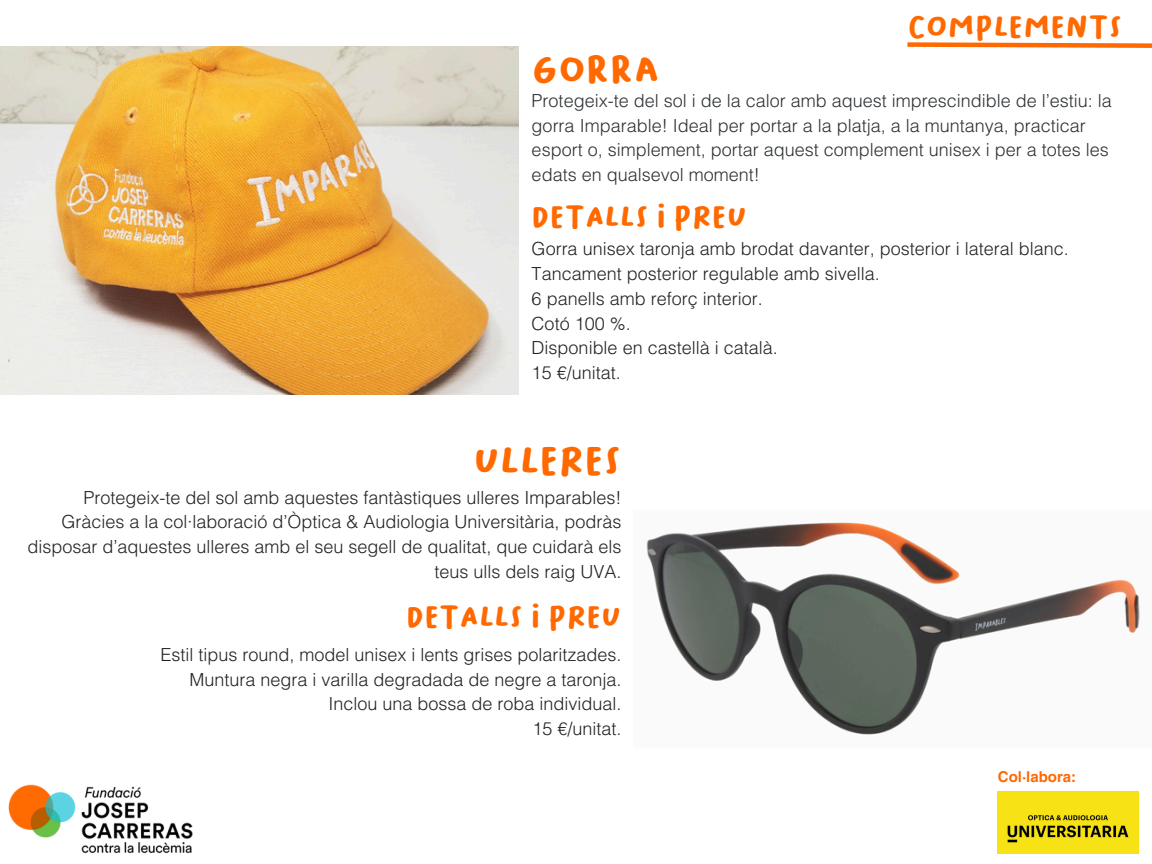
<style>
.page{position:relative;width:1152px;height:864px;background:#fff}
.page>*{position:absolute;margin:0;border:0;box-sizing:border-box;transform-origin:0 0}
.t1{font:39px "Bakso Sapi";color:#ff6900}
.t2{font:30px "Bakso Sapi";color:#ff6900}
.t3{font:300 18px/24.8px "Helvetica LT Std";color:#222;text-align:right}
.t4{font:300 18px/24.8px "Helvetica LT Std";color:#2d3134}
.t5{font:700 15px "Helvetica LT Std";color:#ff6900}
</style>
<div class="page">
<img style="left:0;top:46px;width:519px;height:349px">
<img style="left:8px;top:784px;width:185px;height:70px">
<img style="left:646px;top:522px;width:494px;height:276px">
<svg style="left:907px;top:42px;width:245px;height:6px"></svg>
<img style="left:998px;top:791px;width:140px;height:62px">
<h2 class="t1" style="left:532px;top:46px;width:129px">Gorra</h2>
<p class="t2" style="left:907px;top:9px;width:217px">COMPLEMENTS</p>
<h4 class="t4" style="left:532px;top:91px;width:582px">Protegeix-te del sol i de la calor amb aquest imprescindible de l’estiu: la gorra Imparable! Ideal per portar a la platja, a la muntanya, practicar esport o, simplement, portar aquest complement unisex i per a totes les edats en qualsevol moment!</h4>
<h4 class="t2" style="left:532px;top:198px;width:217px">DETALLS I PREU</h4>
<h3 class="t3" style="left:532px;top:239px;width:539px;text-align:left">Gorra unisex taronja amb brodat davanter, posterior i lateral blanc.<br>Tancament posterior regulable amb sivella.<br>6 panells amb reforç interior.<br>Cotó 100 %.<br>Disponible en castellà i català.<br>15 €/unitat.</h3>
<h4 class="t1" style="left:473px;top:437px;width:150px">ULLERES</h4>
<h3 class="t3" style="left:27px;top:487px;width:596px">Protegeix-te del sol amb aquestes fantàstiques ulleres Imparables!<br>Gràcies a la col·laboració d’Òptica &amp; Audiologia Universitària, podràs disposar d’aquestes ulleres amb el seu segell de qualitat, que cuidarà els teus ulls dels raig UVA.</h3>
<h4 class="t2" style="left:406px;top:599px;width:217px">DETALLS I PREU</h4>
<h1 class="t3" style="left:161px;top:645px;width:463px">Estil tipus round, model unisex i lents grises polaritzades.<br>Muntura negra i varilla degradada de negre a taronja.<br>Inclou una bossa de roba individual.<br>15 €/unitat.</h1>
<p class="t5" style="left:998px;top:771px;width:80px">Col·labora:</p>
</div>
